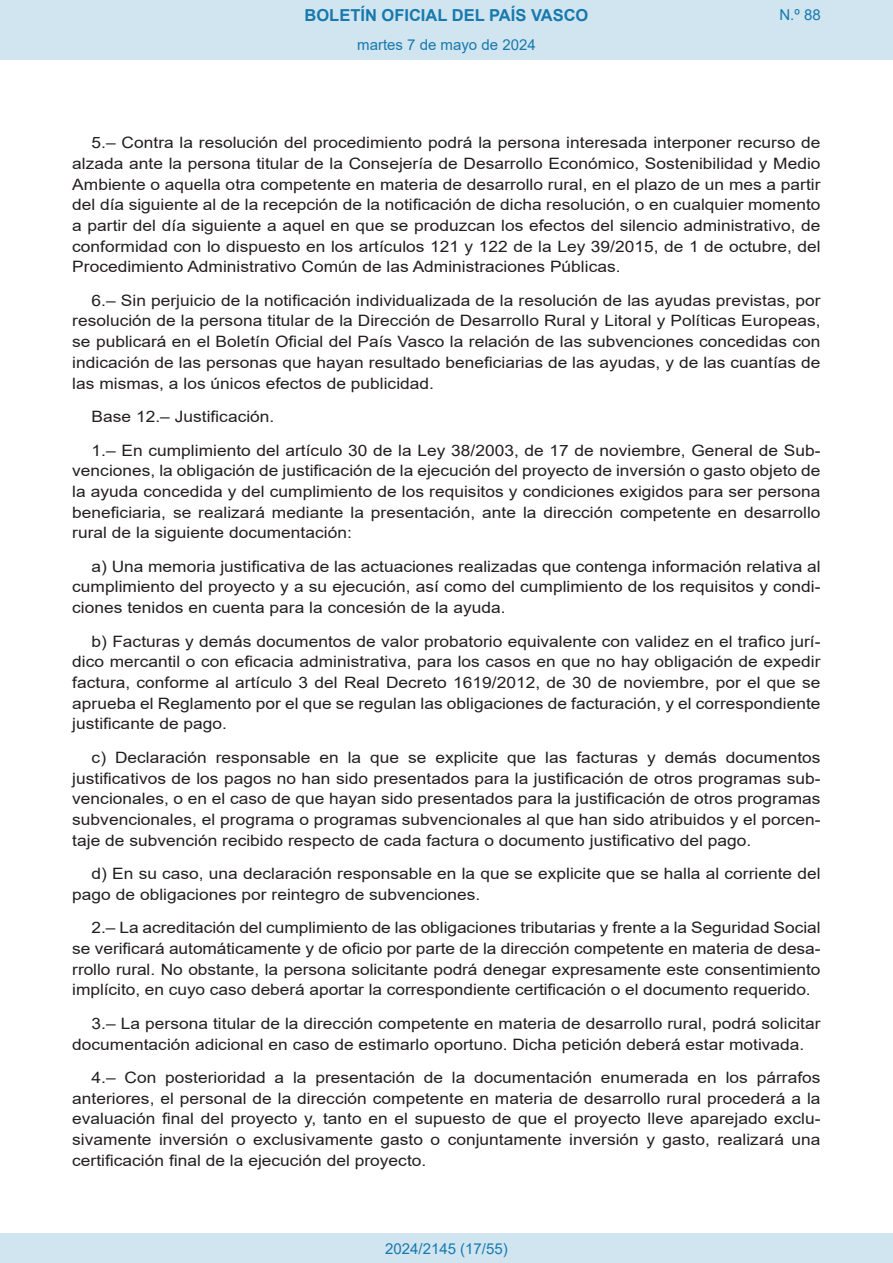
<style>
.page{position:relative;width:893px;height:1263px;background:#fff}
.page>*{position:absolute;margin:0;border:0;box-sizing:border-box;transform-origin:0 0}
.t1{font:700 16.5px "Arial";color:#1879ad}
.BOPVDetalle{font:15.6px/20.7px "Arial";color:#231f20;text-align:justify;scale:1.11 1}
.Paginacion_Centro{font:15px "Arial";color:#1879ad}
</style>
<div class="page">
<div style="left:0;top:0;width:893px;height:60px;background:#d0e5f0"></div>
<div style="left:0;top:1233px;width:893px;height:30px;background:#d0e5f0"></div>
<p class="t1" style="left:305px;top:3px;width:285px">BOLETÍN OFICIAL DEL PAÍS VASCO</p>
<p class="Paginacion_Centro" style="left:357px;top:35px;width:180px">martes 7 de mayo de 2024</p>
<p class="Paginacion_Centro" style="left:779px;top:5px;width:43px">N.º 88</p>
<p class="BOPVDetalle" style="left:72px;top:132px;width:676px;text-indent:19px">5.– Contra la resolución del procedimiento podrá la persona interesada interponer recurso de alzada ante la persona titular de la Consejería de Desarrollo Económico, Sostenibilidad y Medio Ambiente o aquella otra competente en materia de desarrollo rural, en el plazo de un mes a partir del día siguiente al de la recepción de la notificación de dicha resolución, o en cualquier momento a partir del día siguiente a aquel en que se produzcan los efectos del silencio administrativo, de conformidad con lo dispuesto en los artículos 121 y 122 de la Ley 39/2015, de 1 de octubre, del Procedimiento Administrativo Común de las Administraciones Públicas.</p>
<p class="BOPVDetalle" style="left:72px;top:290px;width:676px;text-indent:19px">6.– Sin perjuicio de la notificación individualizada de la resolución de las ayudas previstas, por resolución de la persona titular de la Dirección de Desarrollo Rural y Litoral y Políticas Europeas, se publicará en el Boletín Oficial del País Vasco la relación de las subvenciones concedidas con indicación de las personas que hayan resultado beneficiarias de las ayudas, y de las cuantías de las mismas, a los únicos efectos de publicidad.</p>
<p class="BOPVDetalle" style="left:92px;top:406px;width:166px">Base 12.– Justificación.</p>
<p class="BOPVDetalle" style="left:72px;top:440px;width:676px;text-indent:19px">1.– En cumplimiento del artículo 30 de la Ley 38/2003, de 17 de noviembre, General de Sub&shy;venciones, la obligación de justificación de la ejecución del proyecto de inversión o gasto objeto de la ayuda concedida y del cumplimiento de los requisitos y condiciones exigidos para ser persona beneficiaria, se realizará mediante la presentación, ante la dirección competente en desarrollo rural de la siguiente documentación:</p>
<p class="BOPVDetalle" style="left:72px;top:556px;width:676px;text-indent:19px">a) Una memoria justificativa de las actuaciones realizadas que contenga información relativa al cumplimiento del proyecto y a su ejecución, así como del cumplimiento de los requisitos y condi&shy;ciones tenidos en cuenta para la concesión de la ayuda.</p>
<p class="BOPVDetalle" style="left:72px;top:631px;width:676px;text-indent:19px">b) Facturas y demás documentos de valor probatorio equivalente con validez en el trafico jurí&shy;dico mercantil o con eficacia administrativa, para los casos en que no hay obligación de expedir factura, conforme al artículo 3 del Real Decreto 1619/2012, de 30 de noviembre, por el que se aprueba el Reglamento por el que se regulan las obligaciones de facturación, y el correspondiente justificante de pago.</p>
<p class="BOPVDetalle" style="left:72px;top:747px;width:676px;text-indent:19px">c) Declaración responsable en la que se explicite que las facturas y demás documentos justificativos de los pagos no han sido presentados para la justificación de otros programas sub&shy;vencionales, o en el caso de que hayan sido presentados para la justificación de otros programas subvencionales, el programa o programas subvencionales al que han sido atribuidos y el porcen&shy;taje de subvención recibido respecto de cada factura o documento justificativo del pago.</p>
<p class="BOPVDetalle" style="left:72px;top:863px;width:676px;text-indent:19px">d) En su caso, una declaración responsable en la que se explicite que se halla al corriente del pago de obligaciones por reintegro de subvenciones.</p>
<p class="BOPVDetalle" style="left:72px;top:917px;width:676px;text-indent:19px">2.– La acreditación del cumplimiento de las obligaciones tributarias y frente a la Seguridad Social se verificará automáticamente y de oficio por parte de la dirección competente en materia de desa&shy;rrollo rural. No obstante, la persona solicitante podrá denegar expresamente este consentimiento implícito, en cuyo caso deberá aportar la correspondiente certificación o el documento requerido.</p>
<p class="BOPVDetalle" style="left:72px;top:1013px;width:676px;text-indent:19px">3.– La persona titular de la dirección competente en materia de desarrollo rural, podrá solicitar documentación adicional en caso de estimarlo oportuno. Dicha petición deberá estar motivada.</p>
<p class="BOPVDetalle" style="left:72px;top:1067px;width:676px;text-indent:19px">4.– Con posterioridad a la presentación de la documentación enumerada en los párrafos anteriores, el personal de la dirección competente en materia de desarrollo rural procederá a la evaluación final del proyecto y, tanto en el supuesto de que el proyecto lleve aparejado exclu&shy;sivamente inversión o exclusivamente gasto o conjuntamente inversión y gasto, realizará una certificación final de la ejecución del proyecto.</p>
<p class="Paginacion_Centro" style="left:385px;top:1238px;width:124px">2024/2145 (17/55)</p>
</div>
